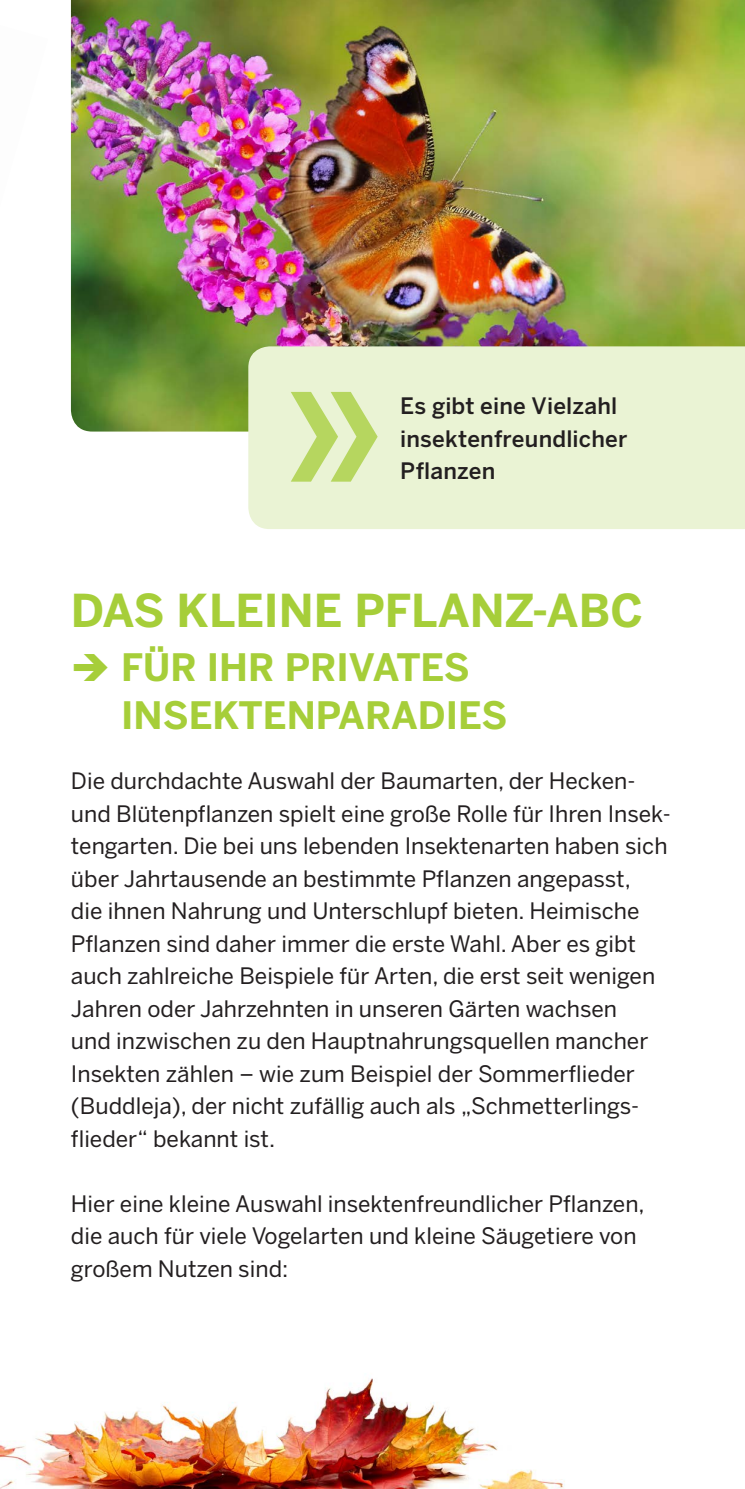
<style>
.page{position:relative;width:745px;height:1489px;background:#fff}
.page>*{position:absolute;margin:0;border:0;box-sizing:border-box;transform-origin:0 0}
.t1{font:500 169px "Benton Sans";color:#b6d65f}
.t2{font:700 45px "Benton Sans";color:#a6ce39}
.t3{font:700 37.5px/47.5px "Benton Sans";color:#a6ce39}
.t4{font:22.5px/32.5px "Benton Sans";color:#231f20}
.t5{font:500 22.5px/32.5px "Benton Sans";letter-spacing:.005em;color:#231f20}
</style>
<div class="page">
<img style="left:71px;top:0;width:673px;height:431px">
<div style="left:248px;top:346px;width:496px;height:183px;background:#eaf3d4"></div>
<img style="left:0;top:1378px;width:565px;height:110px">
<h1 class="t1" style="left:283px;top:319px;width:101px">»</h1>
<p class="t5" style="left:400px;top:389px;width:228px">Es gibt eine Vielzahl insektenfreundlicher<br>Pflanzen</p>
<h2 class="t2" style="left:71px;top:583px;width:573px">DAS KLEINE PFLANZ-ABC</h2>
<h3 class="t3" style="left:121px;top:643px;width:387px;text-indent:-50px">➔ FÜR IHR PRIVATES<br>INSEKTENPARADIES</h3>
<p class="t4" style="left:71px;top:764px;width:601px">Die durchdachte Auswahl der Baumarten, der Hecken&shy;und Blütenpflanzen spielt eine große Rolle für Ihren Insek&shy;tengarten. Die bei uns lebenden Insektenarten haben sich über Jahrtausende an bestimmte Pflanzen angepasst,<br>die ihnen Nahrung und Unterschlupf bieten. Heimische Pflanzen sind daher immer die erste Wahl. Aber es gibt auch zahlreiche Beispiele für Arten, die erst seit wenigen Jahren oder Jahrzehnten in unseren Gärten wachsen<br>und inzwischen zu den Hauptnahrungsquellen mancher Insekten zählen – wie zum Beispiel der Sommerflieder (Buddleja), der nicht zufällig auch als „Schmetterlings&shy;flieder“ bekannt ist.</p>
<p class="t4" style="left:71px;top:1187px;width:575px">Hier eine kleine Auswahl insektenfreundlicher Pflanzen, die auch für viele Vogelarten und kleine Säugetiere von großem Nutzen sind:</p>
</div>
